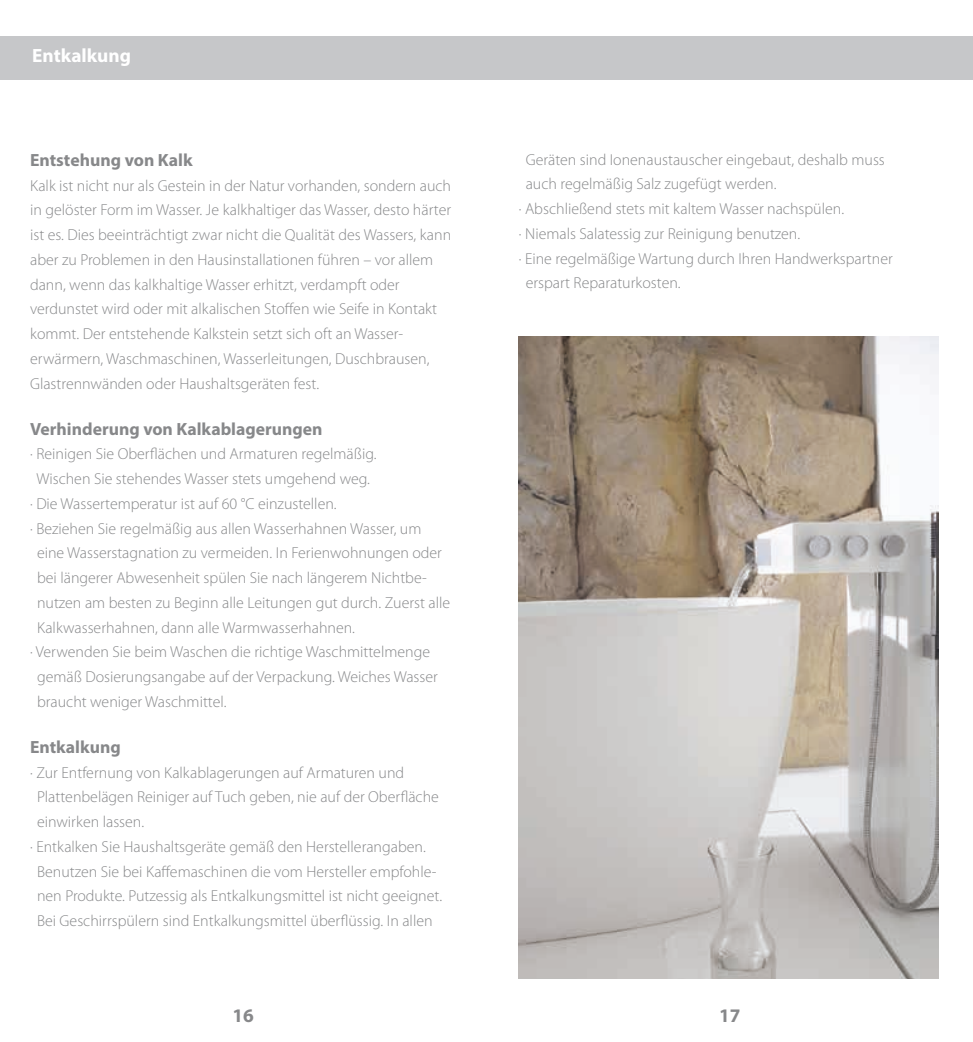
<style>
.page{position:relative;width:973px;height:1042px;background:#fff}
.page>*{position:absolute;margin:0;border:0;box-sizing:border-box;transform-origin:0 0}
.t1{font:700 19.25px "Myriad Pro";color:#fff}
.t2{font:700 19.25px "Myriad Pro";color:#87888a}
.t3{font:700 17.68px "Myriad Pro";color:#87888a}
.t4{font:300 15.92px/24.7px "Myriad Pro";color:#87888a}
</style>
<div class="page">
<img style="left:518px;top:336px;width:419px;height:643px">
<div style="left:0;top:36px;width:972px;height:43px;background:#c6c7c9"></div>
<p class="t1" style="left:32px;top:43px;width:100px">Entkalkung</p>
<p class="t3" style="left:30px;top:148px;width:164px">Entstehung von Kalk</p>
<p class="t4" style="left:30px;top:173px;width:422px">Kalk ist nicht nur als Gestein in der Natur vorhanden, sondern auch in gelöster Form im Wasser. Je kalkhaltiger das Wasser, desto härter ist es. Dies beeinträchtigt zwar nicht die Qualität des Wassers, kann aber zu Problemen in den Hausinstallationen führen – vor allem dann, wenn das kalkhaltige Wasser erhitzt, verdampft oder verdunstet wird oder mit alkalischen Stoffen wie Seife in Kontakt kommt. Der entstehende Kalkstein setzt sich oft an Wasser&shy;erwärmern, Waschmaschinen, Wasserleitungen, Duschbrausen, Glastrennwänden oder Haushaltsgeräten fest.</p>
<p class="t3" style="left:30px;top:417px;width:294px">Verhinderung von Kalkablagerungen</p>
<p class="t4" style="left:30px;top:442px;width:348px">· Reinigen Sie Oberflächen und Armaturen regelmäßig.</p>
<p class="t4" style="left:36px;top:467px;width:335px">Wischen Sie stehendes Wasser stets umgehend weg.</p>
<p class="t4" style="left:30px;top:491px;width:308px">· Die Wassertemperatur ist auf 60 °C einzustellen.</p>
<p class="t4" style="left:30px;top:516px;width:393px">· Beziehen Sie regelmäßig aus allen Wasserhahnen Wasser, um</p>
<p class="t4" style="left:37px;top:541px;width:406px">eine Wasserstagnation zu vermeiden. In Ferienwohnungen oder</p>
<p class="t4" style="left:37px;top:566px;width:391px">bei längerer Abwesenheit spülen Sie nach längerem Nichtbe-</p>
<p class="t4" style="left:37px;top:590px;width:414px">nutzen am besten zu Beginn alle Leitungen gut durch. Zuerst alle</p>
<p class="t4" style="left:37px;top:615px;width:319px">Kalkwasserhahnen, dann alle Warmwasserhahnen.</p>
<p class="t4" style="left:30px;top:640px;width:401px">· Verwenden Sie beim Waschen die richtige Waschmittelmenge</p>
<p class="t4" style="left:37px;top:665px;width:402px">gemäß Dosierungsangabe auf der Verpackung. Weiches Wasser</p>
<p class="t4" style="left:37px;top:689px;width:191px">braucht weniger Waschmittel.</p>
<p class="t3" style="left:30px;top:735px;width:92px">Entkalkung</p>
<p class="t4" style="left:30px;top:760px;width:375px">· Zur Entfernung von Kalkablagerungen auf Armaturen und</p>
<p class="t4" style="left:37px;top:785px;width:403px">Plattenbelägen Reiniger auf Tuch geben, nie auf der Oberfläche</p>
<p class="t4" style="left:37px;top:809px;width:109px">einwirken lassen.</p>
<p class="t4" style="left:30px;top:834px;width:397px">· Entkalken Sie Haushaltsgeräte gemäß den Herstellerangaben.</p>
<p class="t4" style="left:37px;top:859px;width:401px">Benutzen Sie bei Kaffemaschinen die vom Hersteller empfohle-</p>
<p class="t4" style="left:37px;top:884px;width:406px">nen Produkte. Putzessig als Entkalkungsmittel ist nicht geeignet.</p>
<p class="t4" style="left:37px;top:908px;width:397px">Bei Geschirrspülern sind Entkalkungsmittel überflüssig. In allen</p>
<p class="t4" style="left:525px;top:147px;width:360px">Geräten sind Ionenaustauscher eingebaut, deshalb muss</p>
<p class="t4" style="left:525px;top:172px;width:252px">auch regelmäßig Salz zugefügt werden.</p>
<p class="t4" style="left:518px;top:197px;width:327px">· Abschließend stets mit kaltem Wasser nachspülen.</p>
<p class="t4" style="left:518px;top:221px;width:283px">· Niemals Salatessig zur Reinigung benutzen.</p>
<p class="t4" style="left:518px;top:246px;width:375px">· Eine regelmäßige Wartung durch Ihren Handwerkspartner</p>
<p class="t4" style="left:525px;top:271px;width:156px">erspart Reparaturkosten.</p>
<p class="t2" style="left:232px;top:1002px;width:23px">16</p>
<p class="t2" style="left:719px;top:1002px;width:23px">17</p>
</div>
